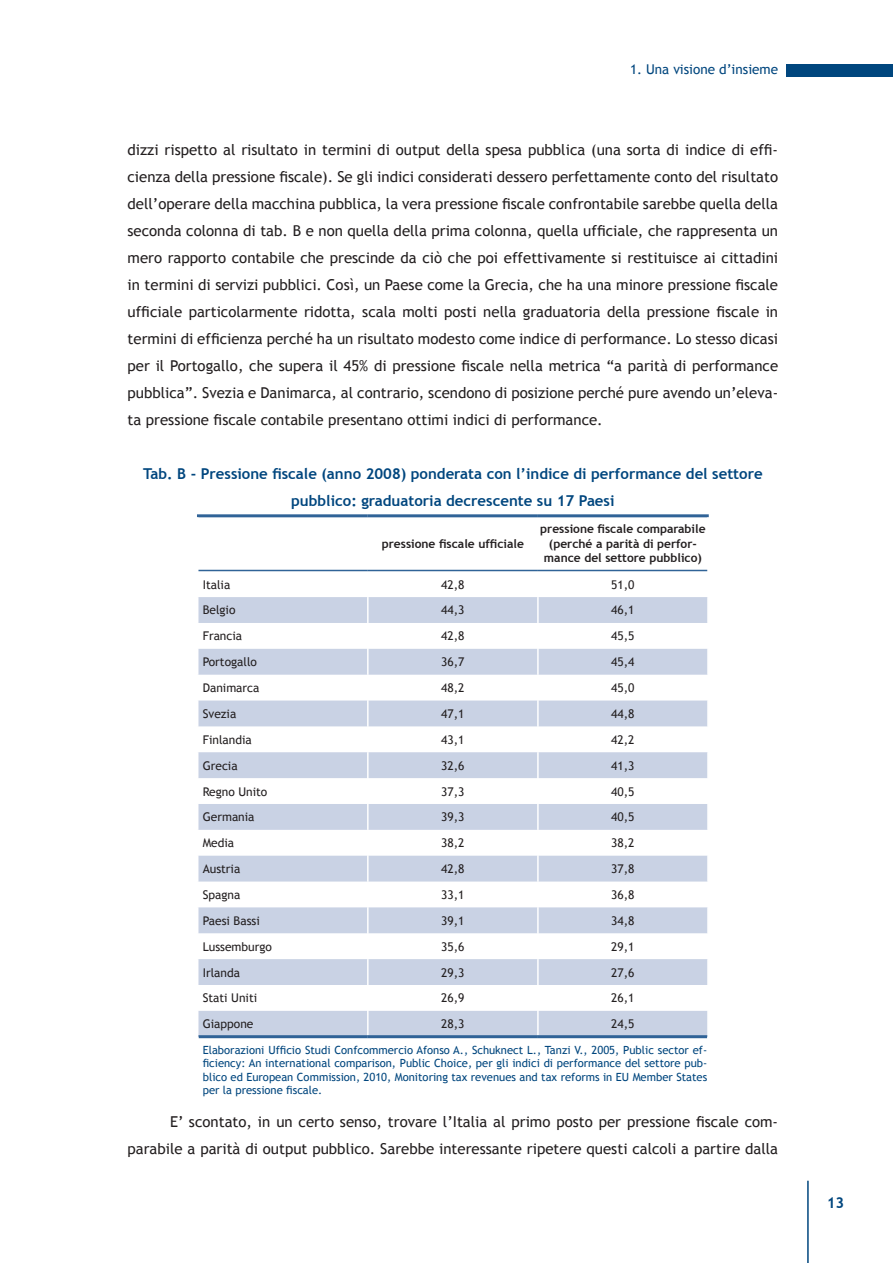
<style>
.page{position:relative;width:893px;height:1263px;background:#fff}
.page>*{position:absolute;margin:0;border:0;box-sizing:border-box;transform-origin:0 0}
.t1{font:15px/27px "Trebuchet MS";color:#231f20;text-align:justify}
.t2{font:700 15px/27px "Trebuchet MS";color:#00467e;text-align:center}
.t3{font:13.5px "Trebuchet MS";color:#00467e}
.t4{font:12px "Trebuchet MS";color:#231f20}
.t5{font:700 12px/14.4px "Trebuchet MS";color:#231f20;text-align:center}
.t6{font:11.25px/13.5px "Trebuchet MS";color:#00467e;text-align:justify}
</style>
<div class="page">
<hr style="left:807px;top:1181px;width:2px;height:82px;background:#00467e">
<div style="left:787px;top:64px;width:106px;height:13px;background:#00467e"></div>
<svg style="left:198px;top:597px;width:509px;height:438px;fill:#c9d2e4"></svg>
<hr style="left:367px;top:597px;width:2px;height:26px;background:#fff">
<hr style="left:537px;top:597px;width:2px;height:26px;background:#fff">
<hr style="left:367px;top:623px;width:2px;height:26px;background:#fff">
<hr style="left:537px;top:623px;width:2px;height:26px;background:#fff">
<hr style="left:367px;top:649px;width:2px;height:26px;background:#fff">
<hr style="left:537px;top:649px;width:2px;height:26px;background:#fff">
<hr style="left:367px;top:675px;width:2px;height:25px;background:#fff">
<hr style="left:537px;top:675px;width:2px;height:25px;background:#fff">
<hr style="left:367px;top:700px;width:2px;height:26px;background:#fff">
<hr style="left:537px;top:700px;width:2px;height:26px;background:#fff">
<hr style="left:367px;top:726px;width:2px;height:26px;background:#fff">
<hr style="left:537px;top:726px;width:2px;height:26px;background:#fff">
<hr style="left:367px;top:752px;width:2px;height:26px;background:#fff">
<hr style="left:537px;top:752px;width:2px;height:26px;background:#fff">
<hr style="left:367px;top:778px;width:2px;height:26px;background:#fff">
<hr style="left:537px;top:778px;width:2px;height:26px;background:#fff">
<hr style="left:367px;top:804px;width:2px;height:26px;background:#fff">
<hr style="left:537px;top:804px;width:2px;height:26px;background:#fff">
<hr style="left:367px;top:830px;width:2px;height:26px;background:#fff">
<hr style="left:537px;top:830px;width:2px;height:26px;background:#fff">
<hr style="left:367px;top:856px;width:2px;height:25px;background:#fff">
<hr style="left:537px;top:856px;width:2px;height:25px;background:#fff">
<hr style="left:367px;top:881px;width:2px;height:26px;background:#fff">
<hr style="left:537px;top:881px;width:2px;height:26px;background:#fff">
<hr style="left:367px;top:907px;width:2px;height:26px;background:#fff">
<hr style="left:537px;top:907px;width:2px;height:26px;background:#fff">
<hr style="left:367px;top:933px;width:2px;height:26px;background:#fff">
<hr style="left:537px;top:933px;width:2px;height:26px;background:#fff">
<hr style="left:367px;top:959px;width:2px;height:26px;background:#fff">
<hr style="left:537px;top:959px;width:2px;height:26px;background:#fff">
<hr style="left:367px;top:985px;width:2px;height:26px;background:#fff">
<hr style="left:537px;top:985px;width:2px;height:26px;background:#fff">
<hr style="left:367px;top:1011px;width:2px;height:24px;background:#fff">
<hr style="left:537px;top:1011px;width:2px;height:24px;background:#fff">
<hr style="left:198px;top:1035px;width:170px;height:3px;background:#306397">
<hr style="left:368px;top:1035px;width:170px;height:3px;background:#306397">
<hr style="left:538px;top:1035px;width:169px;height:3px;background:#306397">
<hr style="left:197px;top:514px;width:171px;height:3px;background:#306397">
<hr style="left:368px;top:514px;width:170px;height:3px;background:#306397">
<hr style="left:538px;top:514px;width:171px;height:3px;background:#306397">
<hr style="left:198px;top:570px;width:170px;height:1px;background:#306397">
<hr style="left:368px;top:570px;width:170px;height:1px;background:#306397">
<hr style="left:538px;top:570px;width:169px;height:1px;background:#306397">
<p class="t3" style="left:630px;top:61px;width:150px">1. Una visione d’insieme</p>
<p class="t1" style="left:128px;top:136px;width:652px">dizzi rispetto al risultato in termini di output della spesa pubblica (una sorta di indice di effi&shy;cienza della pressione fiscale). Se gli indici considerati dessero perfettamente conto del risultato dell’operare della macchina pubblica, la vera pressione fiscale confrontabile sarebbe quella della seconda colonna di tab. B e non quella della prima colonna, quella ufficiale, che rappresenta un mero rapporto contabile che prescinde da ciò che poi effettivamente si restituisce ai cittadini in termini di servizi pubblici. Così, un Paese come la Grecia, che ha una minore pressione fiscale ufficiale particolarmente ridotta, scala molti posti nella graduatoria della pressione fiscale in termini di efficienza perché ha un risultato modesto come indice di performance. Lo stesso dicasi per il Portogallo, che supera il 45% di pressione fiscale nella metrica “a parità di performance pubblica”. Svezia e Danimarca, al contrario, scendono di posizione perché pure avendo un’eleva&shy;ta pressione fiscale contabile presentano ottimi indici di performance.</p>
<p class="t2" style="left:143px;top:460px;width:621px">Tab. B - Pressione fiscale (anno 2008) ponderata con l’indice di performance del settore pubblico: graduatoria decrescente su 17 Paesi</p>
<p class="t5" style="left:382px;top:536px;width:144px">pressione fiscale ufficiale</p>
<p class="t5" style="left:540px;top:522px;width:167px">pressione fiscale comparabile (perché a parità di perfor&shy;mance del settore pubblico)</p>
<p class="t4" style="left:203px;top:577px;width:29px">Italia</p>
<p class="t4" style="left:441px;top:577px;width:25px">42,8</p>
<p class="t4" style="left:611px;top:577px;width:25px">51,0</p>
<p class="t4" style="left:203px;top:603px;width:34px">Belgio</p>
<p class="t4" style="left:441px;top:603px;width:25px">44,3</p>
<p class="t4" style="left:611px;top:603px;width:25px">46,1</p>
<p class="t4" style="left:203px;top:629px;width:41px">Francia</p>
<p class="t4" style="left:441px;top:629px;width:25px">42,8</p>
<p class="t4" style="left:611px;top:629px;width:25px">45,5</p>
<p class="t4" style="left:203px;top:655px;width:56px">Portogallo</p>
<p class="t4" style="left:441px;top:655px;width:25px">36,7</p>
<p class="t4" style="left:611px;top:655px;width:25px">45,4</p>
<p class="t4" style="left:203px;top:681px;width:58px">Danimarca</p>
<p class="t4" style="left:441px;top:681px;width:25px">48,2</p>
<p class="t4" style="left:611px;top:681px;width:25px">45,0</p>
<p class="t4" style="left:203px;top:707px;width:35px">Svezia</p>
<p class="t4" style="left:441px;top:707px;width:25px">47,1</p>
<p class="t4" style="left:611px;top:707px;width:25px">44,8</p>
<p class="t4" style="left:203px;top:732px;width:51px">Finlandia</p>
<p class="t4" style="left:441px;top:732px;width:25px">43,1</p>
<p class="t4" style="left:611px;top:732px;width:25px">42,2</p>
<p class="t4" style="left:203px;top:758px;width:36px">Grecia</p>
<p class="t4" style="left:441px;top:758px;width:25px">32,6</p>
<p class="t4" style="left:611px;top:758px;width:25px">41,3</p>
<p class="t4" style="left:203px;top:784px;width:66px">Regno Unito</p>
<p class="t4" style="left:441px;top:784px;width:25px">37,3</p>
<p class="t4" style="left:611px;top:784px;width:25px">40,5</p>
<p class="t4" style="left:203px;top:810px;width:53px">Germania</p>
<p class="t4" style="left:441px;top:810px;width:25px">39,3</p>
<p class="t4" style="left:611px;top:810px;width:25px">40,5</p>
<p class="t4" style="left:203px;top:836px;width:33px">Media</p>
<p class="t4" style="left:441px;top:836px;width:25px">38,2</p>
<p class="t4" style="left:611px;top:836px;width:25px">38,2</p>
<p class="t4" style="left:203px;top:862px;width:39px">Austria</p>
<p class="t4" style="left:441px;top:862px;width:25px">42,8</p>
<p class="t4" style="left:611px;top:862px;width:25px">37,8</p>
<p class="t4" style="left:203px;top:888px;width:39px">Spagna</p>
<p class="t4" style="left:441px;top:888px;width:25px">33,1</p>
<p class="t4" style="left:611px;top:888px;width:25px">36,8</p>
<p class="t4" style="left:203px;top:913px;width:59px">Paesi Bassi</p>
<p class="t4" style="left:441px;top:913px;width:25px">39,1</p>
<p class="t4" style="left:611px;top:913px;width:25px">34,8</p>
<p class="t4" style="left:203px;top:939px;width:71px">Lussemburgo</p>
<p class="t4" style="left:441px;top:939px;width:25px">35,6</p>
<p class="t4" style="left:611px;top:939px;width:25px">29,1</p>
<p class="t4" style="left:203px;top:965px;width:39px">I rlanda</p>
<p class="t4" style="left:441px;top:965px;width:25px">29,3</p>
<p class="t4" style="left:611px;top:965px;width:25px">27,6</p>
<p class="t4" style="left:203px;top:991px;width:56px">Stati Uniti</p>
<p class="t4" style="left:441px;top:991px;width:25px">26,9</p>
<p class="t4" style="left:611px;top:991px;width:25px">26,1</p>
<p class="t4" style="left:203px;top:1017px;width:52px">Giappone</p>
<p class="t4" style="left:441px;top:1017px;width:25px">28,3</p>
<p class="t4" style="left:611px;top:1017px;width:25px">24,5</p>
<p class="t6" style="left:203px;top:1043px;width:506px">Elaborazioni Ufficio Studi Confcommercio Afonso A., Schuknect L., Tanzi V., 2005, Public sector ef&shy;ficiency: An international comparison, Public Choice, per gli indici di performance del settore pub&shy;blico ed European Commission, 2010, Monitoring tax revenues and tax reforms in EU Member States per la pressione fiscale.</p>
<p class="t1" style="left:128px;top:1108px;width:652px;text-align:right">E’ scontato, in un certo senso, trovare l’I talia al primo posto per pressione fiscale com&shy;parabile a parità di output pubblico. Sarebbe interessante ripetere questi calcoli a partire dalla</p>
<p class="t2" style="left:827px;top:1189px;width:19px">13</p>
</div>
